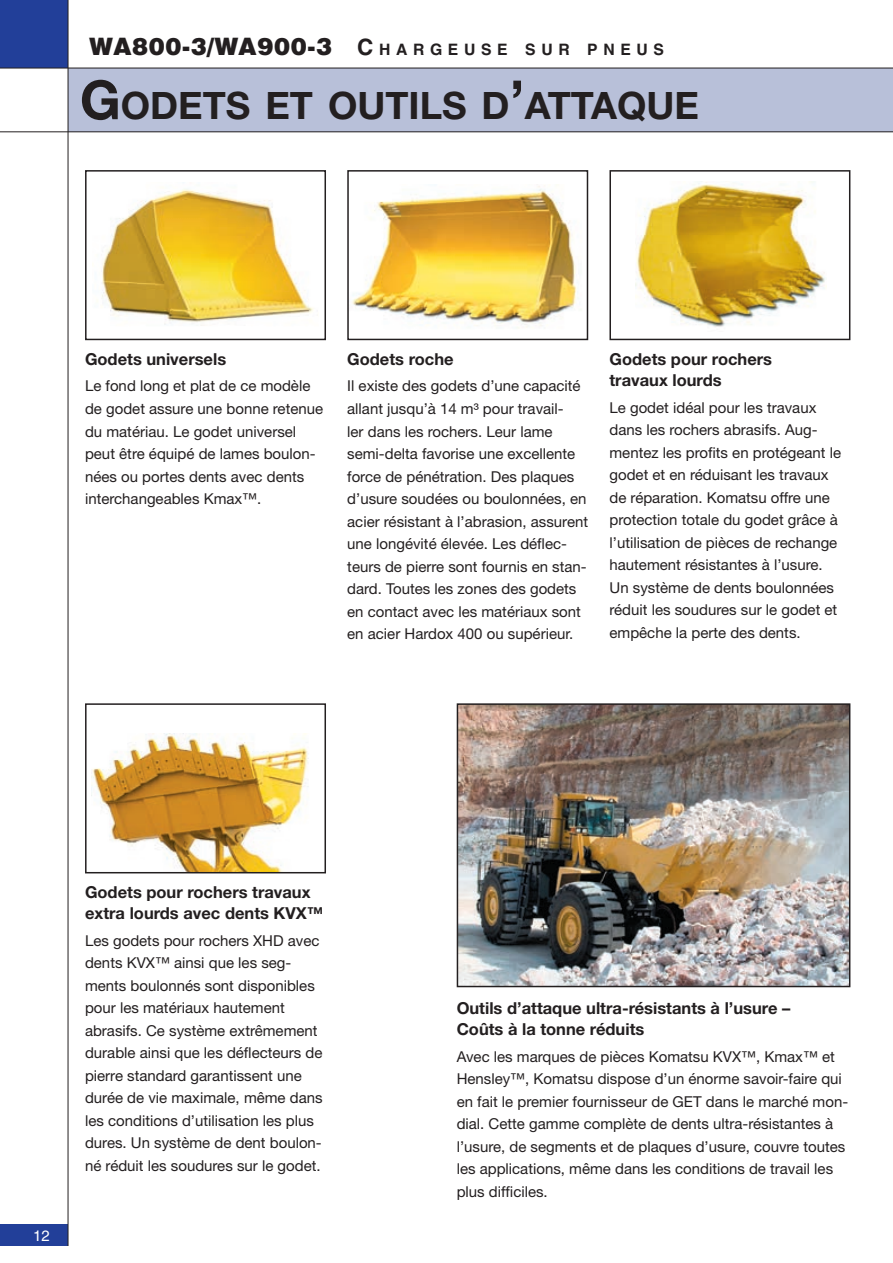
<style>
.page{position:relative;width:893px;height:1263px;background:#fff}
.page>*{position:absolute;margin:0;border:0;box-sizing:border-box;transform-origin:0 0}
.t1{font:700 37.8px "Helvetica Neue LT Pro";color:#231f20}
.t2{font:700 16.5px/21px "Helvetica Neue LT Pro";color:#231f20}
.t3{font:700 15.75px "Helvetica";letter-spacing:.355em;color:#231f20}
.t4{font:15px/22.5px "Helvetica Neue LT Pro";color:#231f20}
.t5{font:15px "Helvetica";color:#fff}
.s1{font-weight:900;font-size:24px}
.s2{font-size:22.5px}
.s3{font-size:54px}
</style>
<div class="page">
<div style="left:68px;top:68px;width:825px;height:64px;background:#b8c0d9"></div>
<div style="left:0;top:0;width:68px;height:68px;background:#223f99"></div>
<hr style="left:0;top:68px;width:893px;height:1px;background:#231f20">
<hr style="left:0;top:131px;width:893px;height:1px;background:#231f20">
<div style="left:0;top:1225px;width:68px;height:21px;background:#223f99"></div>
<hr style="left:68px;top:0;width:1px;height:1246px;background:#231f20">
<img style="left:352px;top:186px;width:227px;height:142px">
<img style="left:635px;top:181px;width:192px;height:146px">
<div style="left:609px;top:170px;width:241px;height:170px;border:2px solid #231f20"></div>
<img style="left:102px;top:189px;width:212px;height:137px">
<div style="left:85px;top:170px;width:241px;height:170px;border:2px solid #231f20"></div>
<div style="left:347px;top:170px;width:241px;height:170px;border:2px solid #231f20"></div>
<img style="left:92px;top:734px;width:217px;height:136px">
<div style="left:85px;top:703px;width:241px;height:170px;border:2px solid #231f20"></div>
<img style="left:460px;top:706px;width:387px;height:278px">
<div style="left:457px;top:703px;width:393px;height:284px;border:2px solid #231f20"></div>
<p class="t3" style="left:89px;top:40px;width:576px"><span class="s1">WA800-3/WA900-3</span> <span class="s2">C</span>HARGEUSE SUR PNEUS</p>
<h1 class="t1" style="left:80px;top:82px;width:621px"><span class="s3">G</span>ODETS ET OUTILS D<span class="s3">’</span>ATTAQUE</h1>
<p class="t2" style="left:85px;top:348px;width:143px">Godets universels</p>
<p class="t4" style="left:85px;top:375px;width:240px">Le fond long et plat de ce modèle de godet assure une bonne retenue du matériau. Le godet universel peut être équipé de lames boulon&shy;nées ou portes dents avec dents interchangeables Kmax™.</p>
<p class="t2" style="left:347px;top:348px;width:108px">Godets roche</p>
<p class="t4" style="left:347px;top:375px;width:242px">Il existe des godets d’une capacité allant jusqu’à 14 m³ pour travail-<br>ler dans les rochers. Leur lame semi-delta favorise une excellente force de pénétration. Des plaques d’usure soudées ou boulonnées, en acier résistant à l’abrasion, assurent une longévité élevée. Les déflec&shy;teurs de pierre sont fournis en stan&shy;dard. Toutes les zones des godets en contact avec les matériaux sont en acier Hardox 400 ou supérieur.</p>
<p class="t2" style="left:609px;top:348px;width:164px">Godets pour rochers travaux lourds</p>
<p class="t4" style="left:609px;top:396px;width:233px">Le godet idéal pour les travaux dans les rochers abrasifs. Aug&shy;mentez les profits en protégeant le godet et en réduisant les travaux de réparation. Komatsu offre une protection totale du godet grâce à l’utilisation de pièces de rechange hautement résistantes à l’usure.<br>Un système de dents boulonnées réduit les soudures sur le godet et empêche la perte des dents.</p>
<p class="t5" style="left:33px;top:1227px;width:18px">12</p>
<p class="t2" style="left:85px;top:881px;width:240px">Godets pour rochers travaux extra lourds avec dents KVX™</p>
<p class="t4" style="left:85px;top:929px;width:239px">Les godets pour rochers XHD avec dents KVX™ ainsi que les seg&shy;ments boulonnés sont disponibles pour les matériaux hautement abrasifs. Ce système extrêmement durable ainsi que les déflecteurs de pierre standard garantissent une durée de vie maximale, même dans les conditions d’utilisation les plus dures. Un système de dent boulon&shy;né réduit les soudures sur le godet.</p>
<p class="t2" style="left:457px;top:997px;width:335px">Outils d’attaque ultra-résistants à l’usure –<br>Coûts à la tonne réduits</p>
<p class="t4" style="left:457px;top:1045px;width:393px">Avec les marques de pièces Komatsu KVX™, Kmax™ et Hensley™, Komatsu dispose d’un énorme savoir-faire qui en fait le premier fournisseur de GET dans le marché mon&shy;dial. Cette gamme complète de dents ultra-résistantes à l’usure, de segments et de plaques d’usure, couvre toutes les applications, même dans les conditions de travail les plus difficiles.</p>
</div>
